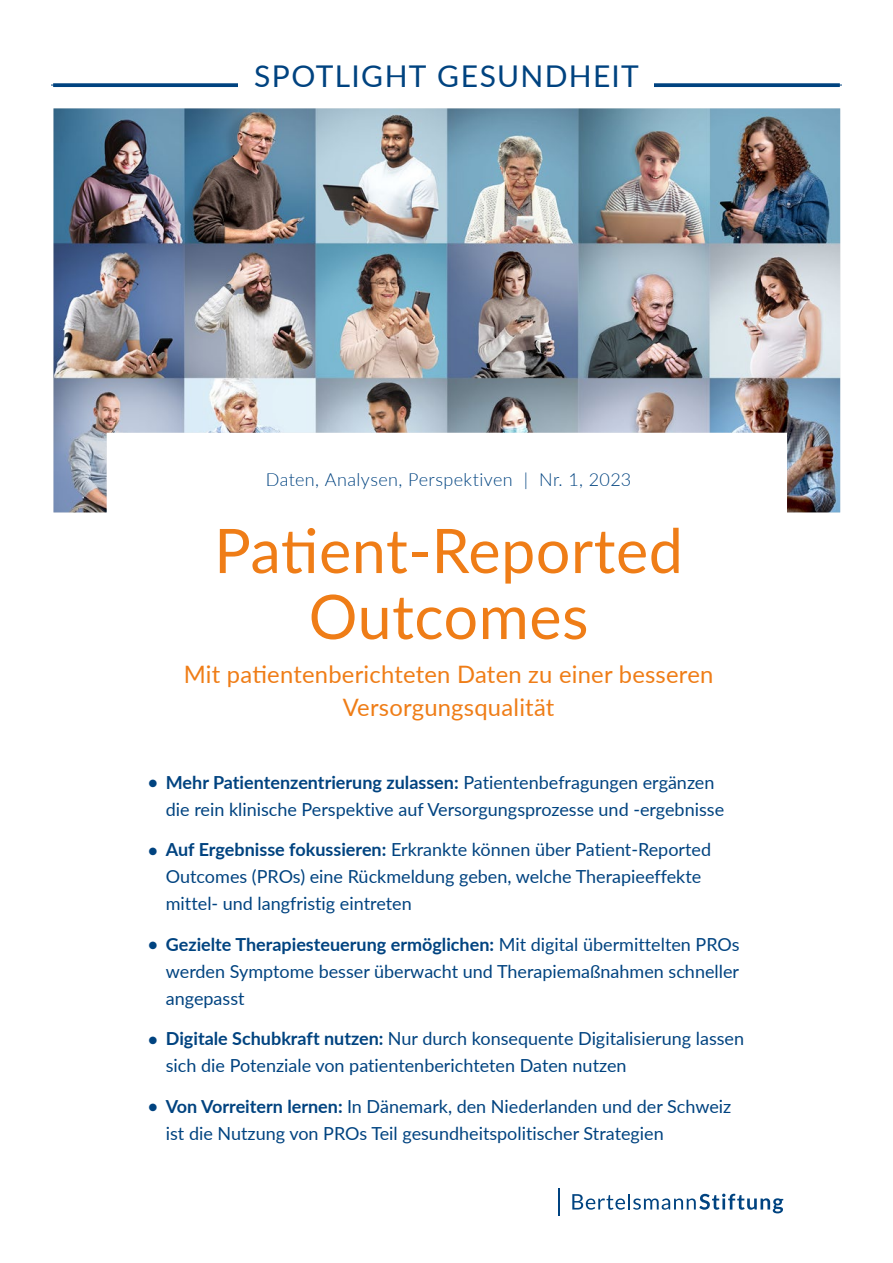
<style>
.page{position:relative;width:893px;height:1263px;background:#fff}
.page>*{position:absolute;margin:0;border:0;box-sizing:border-box;transform-origin:0 0}
.t1{font:61.5px/66px "Lato";letter-spacing:.01em;color:#ef7d17;text-align:center}
.t2{font:30px "Lato";letter-spacing:.045em;color:#004380}
.t3{font:24px/33px "Lato";letter-spacing:.01em;color:#ef7d17;text-align:center}
.t4{font:18px/27px "Lato";color:#004380}
.t5{font:300 18px "Lato";letter-spacing:.015em;color:#004380}
.s1{font-weight:700}
</style>
<div class="page">
<hr style="left:51px;top:85px;width:791px;height:1px;background:#004380">
<svg style="left:53px;top:83px;width:787px;height:4px"></svg>
<div style="left:239px;top:51px;width:415px;height:45px;background:#fff"></div>
<svg style="left:572px;top:1193px;width:211px;height:20px"></svg>
<hr style="left:558px;top:1188px;width:2px;height:27px;background:#004380">
<img style="left:54px;top:108px;width:786px;height:404px">
<h2 class="t2" style="left:254px;top:55px;width:386px">SPOTLIGHT GESUNDHEIT</h2>
<p class="t5" style="left:266px;top:467px;width:367px">Daten, Analysen, Perspektiven | Nr. 1, 2023</p>
<h1 class="t1" style="left:214px;top:515px;width:470px">Patient-Reported<br>Outcomes</h1>
<h3 class="t3" style="left:184px;top:656px;width:531px">Mit patientenberichteten Daten zu einer besseren<br>Versorgungsqualität</h3>
<p class="t4" style="left:166px;top:768px;width:560px;text-indent:-17px">● <span class="s1">Mehr Patientenzentrierung zulassen:</span> Patientenbefragungen ergänzen die rein klinische Perspektive auf Versorgungsprozesse und -ergebnisse</p>
<p class="t4" style="left:166px;top:835px;width:547px;text-indent:-17px">● <span class="s1">Auf Ergebnisse fokussieren:</span> Erkrankte können über Patient-Reported<br>Outcomes (PROs) eine Rückmeldung geben, welche Therapieeffekte mittel- und langfristig eintreten</p>
<p class="t4" style="left:166px;top:930px;width:575px;text-align:justify;text-indent:-17px">● <span class="s1">Gezielte Therapiesteuerung ermöglichen:</span> Mit digital übermittelten PROs werden Symptome besser überwacht und Therapiemaßnahmen schneller angepasst</p>
<p class="t4" style="left:166px;top:1024px;width:580px;text-indent:-17px">● <span class="s1">Digitale Schubkraft nutzen:</span> Nur durch konsequente Digitalisierung lassen sich die Potenziale von patientenberichteten Daten nutzen</p>
<p class="t4" style="left:166px;top:1092px;width:567px;text-indent:-17px">● <span class="s1">Von Vorreitern lernen:</span> In Dänemark, den Niederlanden und der Schweiz ist die Nutzung von PROs Teil gesundheitspolitischer Strategien</p>
</div>
